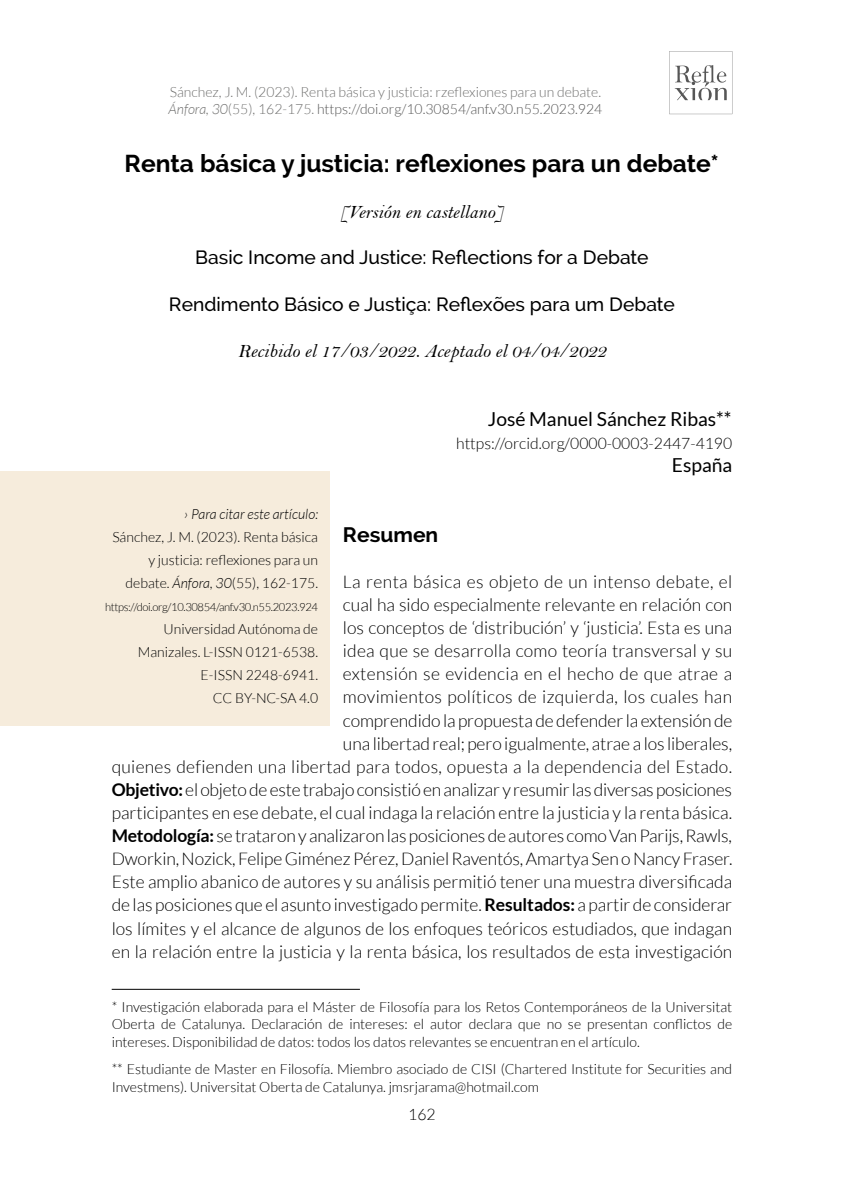
<style>
.page{position:relative;width:844px;height:1191px;background:#fff}
.page>*{position:absolute;margin:0;border:0;box-sizing:border-box;transform-origin:0 0}
.t1{font:700 24.5px "Raleway";color:#000}
.t2{font:700 21px "Raleway";color:#000}
.t3{font:500 19.25px "Raleway";color:#000}
.t4{font:19.25px "Bell MT Italic";color:#000}
.t5{font:19.25px "Lato";color:#000}
.t6{font:300 17.5px/23.1px "Lato";color:#000;text-align:right}
.t7{font:300 15.75px "Lato";color:#000}
.t8{font:300 14px/23.1px "Lato";color:#000;text-align:right}
.t9{font:300 14px/16.8px "Lato";color:#6f6f6e}
.t10{font:italic 300 14px "Lato";color:#000}
.t11{font:300 11.2px "Lato";letter-spacing:-.03em;color:#000}
.s1{font-style:italic}
.s2{color:#565656}
.s3{font-weight:700}
</style>
<div class="page">
<svg style="left:669px;top:51px;width:63px;height:63px"></svg>
<hr style="left:112px;top:989px;width:248px;height:1px;background:#000">
<div style="left:0;top:471px;width:330px;height:254px;background:#f6ecdc"></div>
<p class="t9" style="left:169px;top:84px;width:435px">Sánchez, J. M. (2023). Renta básica y justicia: rzeflexiones para un debate.<br><span class="s1">Ánfora, 30</span>(55), 162-175. <span class="s2">https://doi.org/10.30854/anf.v30.n55.2023.924</span></p>
<h1 class="t1" style="left:125px;top:149px;width:595px">Renta básica y justicia: reflexiones para un debate*</h1>
<p class="t4" style="left:340px;top:201px;width:165px">[Versión en castellano]</p>
<p class="t3" style="left:195px;top:246px;width:455px">Basic Income and Justice: Reflections for a Debate</p>
<p class="t3" style="left:169px;top:293px;width:507px">Rendimento Básico e Justiça: Reflexões para um Debate</p>
<p class="t4" style="left:238px;top:339px;width:370px">Recibido el 17/03/2022. Aceptado el 04/04/2022</p>
<p class="t5" style="left:487px;top:408px;width:245px">José Manuel Sánchez Ribas**</p>
<p class="t7" style="left:456px;top:435px;width:277px">https://orcid.org/0000-0003-2447-4190</p>
<p class="t5" style="left:671px;top:455px;width:62px">España</p>
<p class="t10" style="left:184px;top:506px;width:135px">› Para citar este artículo:</p>
<p class="t8" style="left:112px;top:525px;width:207px">Sánchez, J. M. (2023). Renta básica y justicia: reflexiones para un debate. <span class="s1">Ánfora, 30</span>(55), 162-175.</p>
<p class="t11" style="left:105px;top:601px;width:214px">https://doi.org/10.30854/anf.v30.n55.2023.924</p>
<p class="t8" style="left:138px;top:617px;width:182px">Universidad Autónoma de<br>Manizales. L-ISSN 0121-6538.<br>E-ISSN 2248-6941.<br>CC BY-NC-SA 4.0</p>
<p class="t2" style="left:343px;top:522px;width:97px">Resumen</p>
<p class="t6" style="left:112px;top:570px;width:622px">La renta básica es objeto de un intenso debate, el<br>cual ha sido especialmente relevante en relación con<br>los conceptos de ‘distribución’ y ‘justicia’. Esta es una<br>idea que se desarrolla como teoría transversal y su<br>extensión se evidencia en el hecho de que atrae a<br>movimientos políticos de izquierda, los cuales han<br>comprendido la propuesta de defender la extensión de<br>una libertad real; pero igualmente, atrae a los liberales,<br>quienes defienden una libertad para todos, opuesta a la dependencia del Estado.<br><span class="s3">Objetivo:</span> el objeto de este trabajo consistió en analizar y resumir las diversas posiciones participantes en ese debate, el cual indaga la relación entre la justicia y la renta básica.<br><span class="s3">Metodología:</span> se trataron y analizaron las posiciones de autores como Van Parijs, Rawls, Dworkin, Nozick, Felipe Giménez Pérez, Daniel Raventós, Amartya Sen o Nancy Fraser.<br>Este amplio abanico de autores y su análisis permitió tener una muestra diversificada de las posiciones que el asunto investigado permite. <span class="s3">Resultados:</span> a partir de considerar los límites y el alcance de algunos de los enfoques teóricos estudiados, que indagan en la relación entre la justicia y la renta básica, los resultados de esta investigación</p>
<p class="t8" style="left:112px;top:998px;width:622px;line-height:17.5px;text-align:justify">* Investigación elaborada para el Máster de Filosofía para los Retos Contemporáneos de la Universitat Oberta de Catalunya. Declaración de intereses: el autor declara que no se presentan conflictos de intereses. Disponibilidad de datos: todos los datos relevantes se encuentran en el artículo.</p>
<p class="t8" style="left:112px;top:1060px;width:622px;line-height:17.5px;text-align:left">** Estudiante de Master en Filosofía. Miembro asociado de CISI (Chartered Institute for Securities and<br>Investmens). Universitat Oberta de Catalunya. jmsrjarama@hotmail.com</p>
<p class="t7" style="left:408px;top:1105px;width:29px">162</p>
</div>
